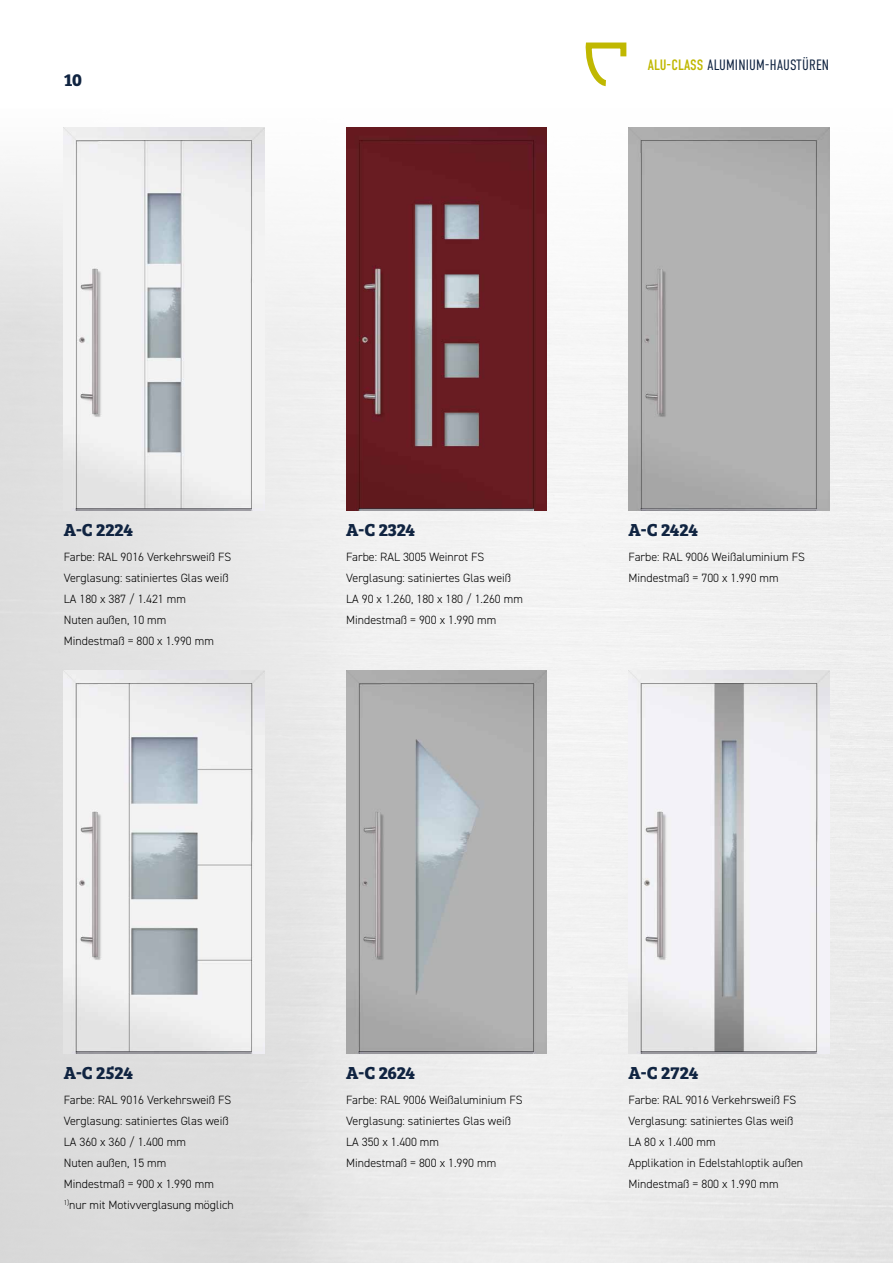
<style>
.page{position:relative;width:893px;height:1263px;background:#fff}
.page>*{position:absolute;margin:0;border:0;box-sizing:border-box;transform-origin:0 0}
.t1{font:700 18px "Bree Serif";letter-spacing:-.02em;color:#102441}
.t2{font:300 15px "DIN Condensed";letter-spacing:.01em;color:#102441}
.t3{font:300 12px/21px "DIN2014";color:#000}
.s1{font-weight:400;color:#c0b801}
</style>
<div class="page">
<img style="left:0;top:127px;width:893px;height:1136px">
<svg style="left:585px;top:42px;width:42px;height:45px"></svg>
<img style="left:64px;top:128px;width:200px;height:382px">
<img style="left:64px;top:671px;width:200px;height:382px">
<img style="left:346px;top:128px;width:201px;height:382px">
<img style="left:346px;top:671px;width:201px;height:382px">
<img style="left:629px;top:128px;width:200px;height:382px">
<img style="left:629px;top:671px;width:200px;height:382px">
<h1 class="t1" style="left:64px;top:66px;width:20px">10</h1>
<p class="t2" style="left:648px;top:57px;width:183px"><span class="s1">ALU-CLASS</span> ALUMINIUM-HAUSTÜREN</p>
<h1 class="t1" style="left:64px;top:516px;width:71px">A-C 2224</h1>
<p class="t3" style="left:64px;top:547px;width:169px">Farbe: RAL 9016 Verkehrsweiß FS<br>Verglasung: satiniertes Glas weiß<br>LA 180 x 387 / 1.421 mm<br>Nuten außen, 10 mm<br>Mindestmaß = 800 x 1.990 mm</p>
<h1 class="t1" style="left:346px;top:516px;width:71px">A-C 2324</h1>
<p class="t3" style="left:346px;top:547px;width:178px">Farbe: RAL 3005 Weinrot FS<br>Verglasung: satiniertes Glas weiß<br>LA 90 x 1.260, 180 x 180 / 1.260 mm<br>Mindestmaß = 900 x 1.990 mm</p>
<h1 class="t1" style="left:629px;top:516px;width:71px">A-C 2424</h1>
<p class="t3" style="left:629px;top:547px;width:178px">Farbe: RAL 9006 Weißaluminium FS<br>Mindestmaß = 700 x 1.990 mm</p>
<h1 class="t1" style="left:64px;top:1059px;width:71px">A-C 2524</h1>
<p class="t3" style="left:64px;top:1090px;width:169px">Farbe: RAL 9016 Verkehrsweiß FS<br>Verglasung: satiniertes Glas weiß<br>LA 360 x 360 / 1.400 mm<br>Nuten außen, 15 mm<br>Mindestmaß = 900 x 1.990 mm</p>
<p class="t3" style="left:64px;top:1194px;width:171px"><sup>1)</sup>nur mit Motivverglasung möglich</p>
<h1 class="t1" style="left:346px;top:1059px;width:71px">A-C 2624</h1>
<p class="t3" style="left:346px;top:1090px;width:178px">Farbe: RAL 9006 Weißaluminium FS<br>Verglasung: satiniertes Glas weiß<br>LA 350 x 1.400 mm<br>Mindestmaß = 800 x 1.990 mm</p>
<h1 class="t1" style="left:629px;top:1059px;width:71px">A-C 2724</h1>
<p class="t3" style="left:629px;top:1090px;width:176px">Farbe: RAL 9016 Verkehrsweiß FS<br>Verglasung: satiniertes Glas weiß<br>LA 80 x 1.400 mm<br>Applikation in Edelstahloptik außen<br>Mindestmaß = 800 x 1.990 mm</p>
</div>
